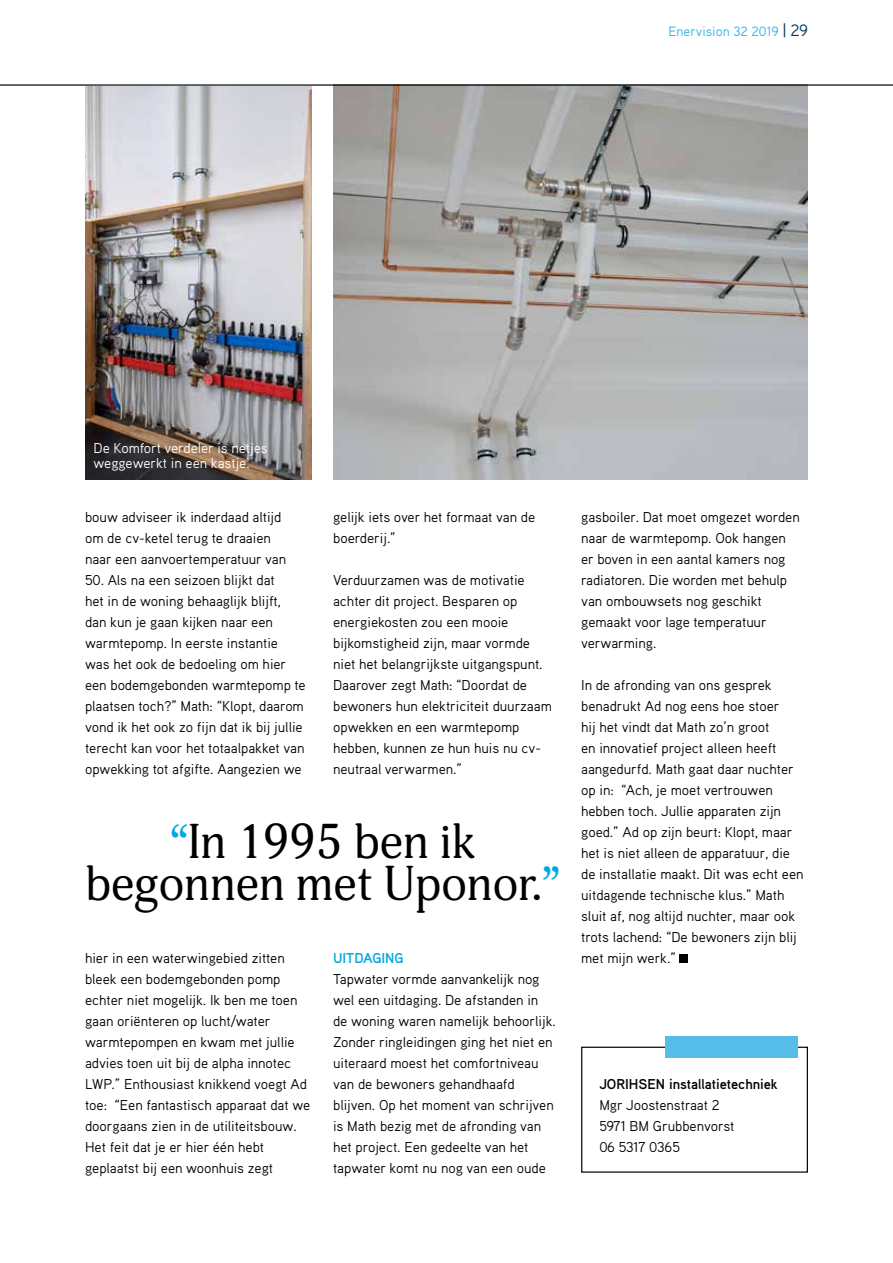
<style>
.page{position:relative;width:893px;height:1263px;background:#fff}
.page>*{position:absolute;margin:0;border:0;box-sizing:border-box;transform-origin:0 0}
.t1{font:48px/42px "Adonis";color:#000;text-align:center}
.t2{font:14.25px/21px "Aaux Pro";letter-spacing:-.005em;color:#000}
.t3{font:14.25px/15px "Aaux Pro";letter-spacing:-.005em;color:#fff}
.t4{font:700 14.25px "Aaux Pro";letter-spacing:-.005em;color:#000}
.t5{font:700 14.25px "Aaux Pro";letter-spacing:-.005em;color:#00a8e2}
.t6{font:13.5px "Aaux Pro OT";color:#2cb4e9}
.s1{font-size:16.5px;color:#00385f}
.s2{color:#00a8e2}
</style>
<div class="page">
<img style="left:85px;top:86px;width:227px;height:394px">
<img style="left:333px;top:86px;width:475px;height:394px">
<div style="left:680px;top:954px;width:8px;height:9px;background:#000"></div>
<div style="left:581px;top:1047px;width:227px;height:126px;border:1px solid #000"></div>
<div style="left:665px;top:1036px;width:133px;height:21px;background:#56bde8"></div>
<hr style="left:0;top:84px;width:893px;height:2px;background:#000">
<p class="t6" style="left:669px;top:23px;width:141px">Enervision 32 2019 <span class="s1">| 29</span></p>
<p class="t3" style="left:94px;top:440px;width:176px">De Komfort verdeler is netjes weggewerkt in een kastje.</p>
<p class="t2" style="left:85px;top:506px;width:203px">bouw adviseer ik inderdaad altijd om de cv-ketel terug te draaien naar een aanvoertemperatuur van</p>
<p class="t2" style="left:85px;top:569px;width:222px">50. Als na een seizoen blijkt dat<br>het in de woning behaaglijk blijft, dan kun je gaan kijken naar een warmtepomp. In eerste instantie was het ook de bedoeling om hier een bodemgebonden warmtepomp te plaatsen toch?” Math: “Klopt, daarom vond ik het ook zo fijn dat ik bij jullie terecht kan voor het totaalpakket van opwekking tot afgifte. Aangezien we</p>
<p class="t2" style="left:333px;top:506px;width:204px">gelijk iets over het formaat van de boerderij.”</p>
<p class="t2" style="left:333px;top:569px;width:220px">Verduurzamen was de motivatie achter dit project. Besparen op energiekosten zou een mooie bijkomstigheid zijn, maar vormde niet het belangrijkste uitgangspunt.<br>Daarover zegt Math: “Doordat de bewoners hun elektriciteit duurzaam opwekken en een warmtepomp hebben, kunnen ze hun huis nu cv&shy;neutraal verwarmen.”</p>
<h1 class="t1" style="left:85px;top:821px;width:476px"><span class="s2">“</span>In 1995 ben ik begonnen met Uponor.<span class="s2">”</span></h1>
<p class="t2" style="left:85px;top:947px;width:227px">hier in een waterwingebied zitten bleek een bodemgebonden pomp echter niet mogelijk. Ik ben me toen gaan oriënteren op lucht/water warmtepompen en kwam met jullie advies toen uit bij de alpha innotec LWP.” Enthousiast knikkend voegt Ad toe: “Een fantastisch apparaat dat we doorgaans zien in de utiliteitsbouw.<br>Het feit dat je er hier één hebt geplaatst bij een woonhuis zegt</p>
<p class="t5" style="left:333px;top:949px;width:72px">UITDAGING</p>
<p class="t2" style="left:333px;top:968px;width:224px">Tapwater vormde aanvankelijk nog wel een uitdaging. De afstanden in de woning waren namelijk behoorlijk.<br>Zonder ringleidingen ging het niet en uiteraard moest het comfortniveau van de bewoners gehandhaafd blijven. Op het moment van schrijven is Math bezig met de afronding van het project. Een gedeelte van het tapwater komt nu nog van een oude</p>
<p class="t2" style="left:581px;top:506px;width:220px">gasboiler. Dat moet omgezet worden naar de warmtepomp. Ook hangen er boven in een aantal kamers nog radiatoren. Die worden met behulp van ombouwsets nog geschikt gemaakt voor lage temperatuur verwarming.</p>
<p class="t2" style="left:581px;top:674px;width:224px">In de afronding van ons gesprek benadrukt Ad nog eens hoe stoer<br>hij het vindt dat Math zo’n groot<br>en innovatief project alleen heeft aangedurfd. Math gaat daar nuchter op in: “Ach, je moet vertrouwen hebben toch. Jullie apparaten zijn goed.” Ad op zijn beurt: Klopt, maar het is niet alleen de apparatuur, die de installatie maakt. Dit was echt een uitdagende technische klus.” Math sluit af, nog altijd nuchter, maar ook trots lachend: “De bewoners zijn blij met mijn werk.”</p>
<p class="t4" style="left:599px;top:1074px;width:180px">JORIHSEN installatietechniek</p>
<p class="t2" style="left:599px;top:1094px;width:137px">Mgr Joostenstraat 2<br>5971 BM Grubbenvorst<br>06 5317 0365</p>
</div>
